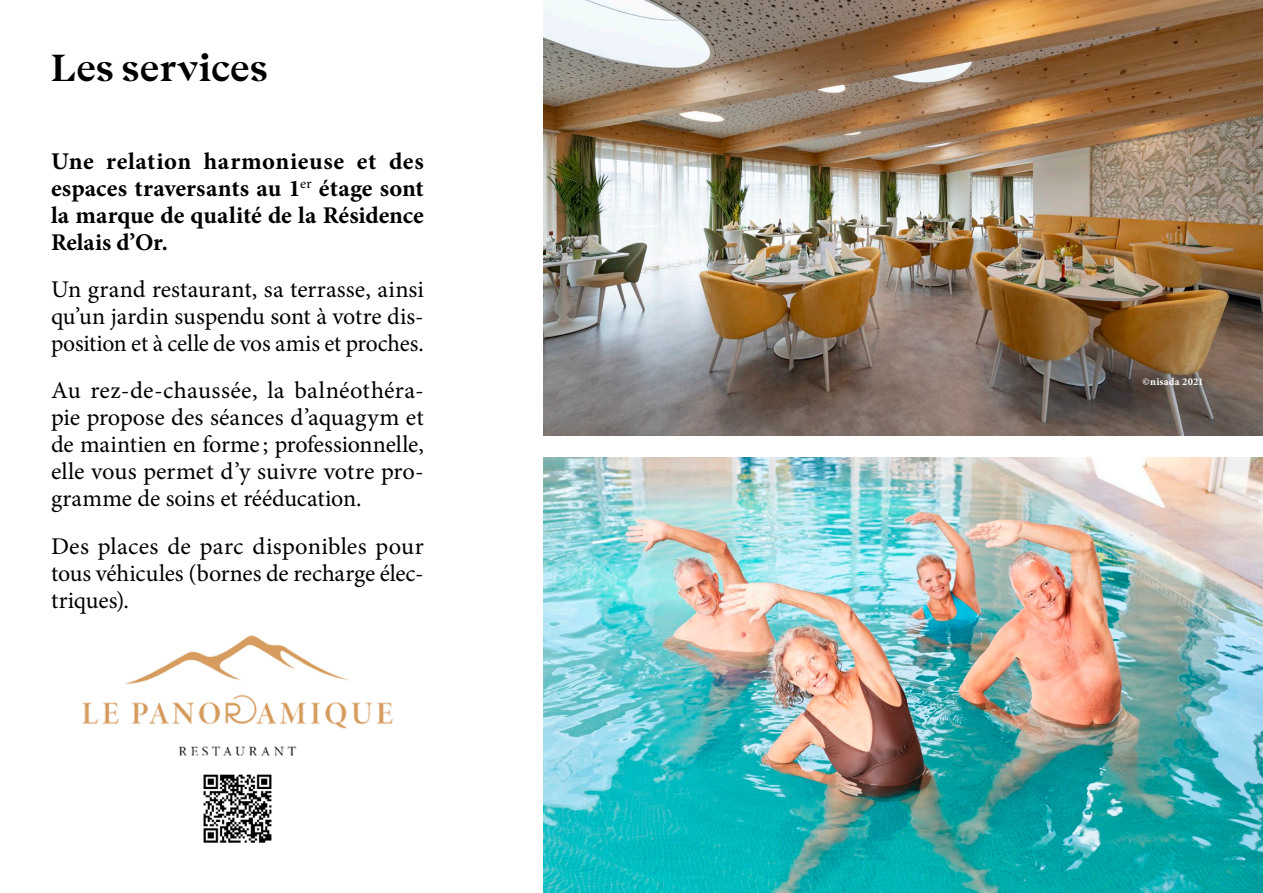
<style>
.page{position:relative;width:1263px;height:893px;background:#fff}
.page>*{position:absolute;margin:0;border:0;box-sizing:border-box;transform-origin:0 0}
.t1{font:600 37.5px "Beirut Display";color:#000}
.t2{font:24px/27px "Minion Pro";letter-spacing:-.005em;color:#000;text-align:justify}
.t3{font:700 24px/27px "Minion Pro";letter-spacing:-.005em;color:#000;text-align:justify}
.t4{font:700 10.5px "Minion Pro";letter-spacing:.02em;color:#fff}
</style>
<div class="page">
<img style="left:544px;top:457px;width:719px;height:436px">
<img style="left:544px;top:0;width:719px;height:436px">
<img style="left:82px;top:635px;width:311px;height:208px">
<div style="left:1130px;top:364px;width:85px;height:35px;background:#000;opacity:.75"></div>
<h1 class="t1" style="left:51px;top:39px;width:218px">Les services</h1>
<p class="t3" style="left:51px;top:147px;width:374px">Une relation harmonieuse et des espaces traversants au 1<sup>er</sup> étage sont la marque de qualité de la Résidence Relais d’Or.</p>
<p class="t2" style="left:51px;top:276px;width:374px">Un grand restaurant, sa terrasse, ainsi qu’un jardin suspendu sont à votre dis&shy;position et à celle de vos amis et proches.</p>
<p class="t2" style="left:51px;top:377px;width:374px">Au rez-de-chaussée, la balnéothéra&shy;pie propose des séances d’aquagym et de maintien en forme ; professionnelle, elle vous permet d’y suivre votre pro&shy;gramme de soins et rééducation.</p>
<p class="t2" style="left:51px;top:532px;width:374px">Des places de parc disponibles pour tous véhicules (bornes de recharge élec&shy;triques).</p>
<p class="t4" style="left:1142px;top:374px;width:62px">©nisada 2021</p>
</div>
